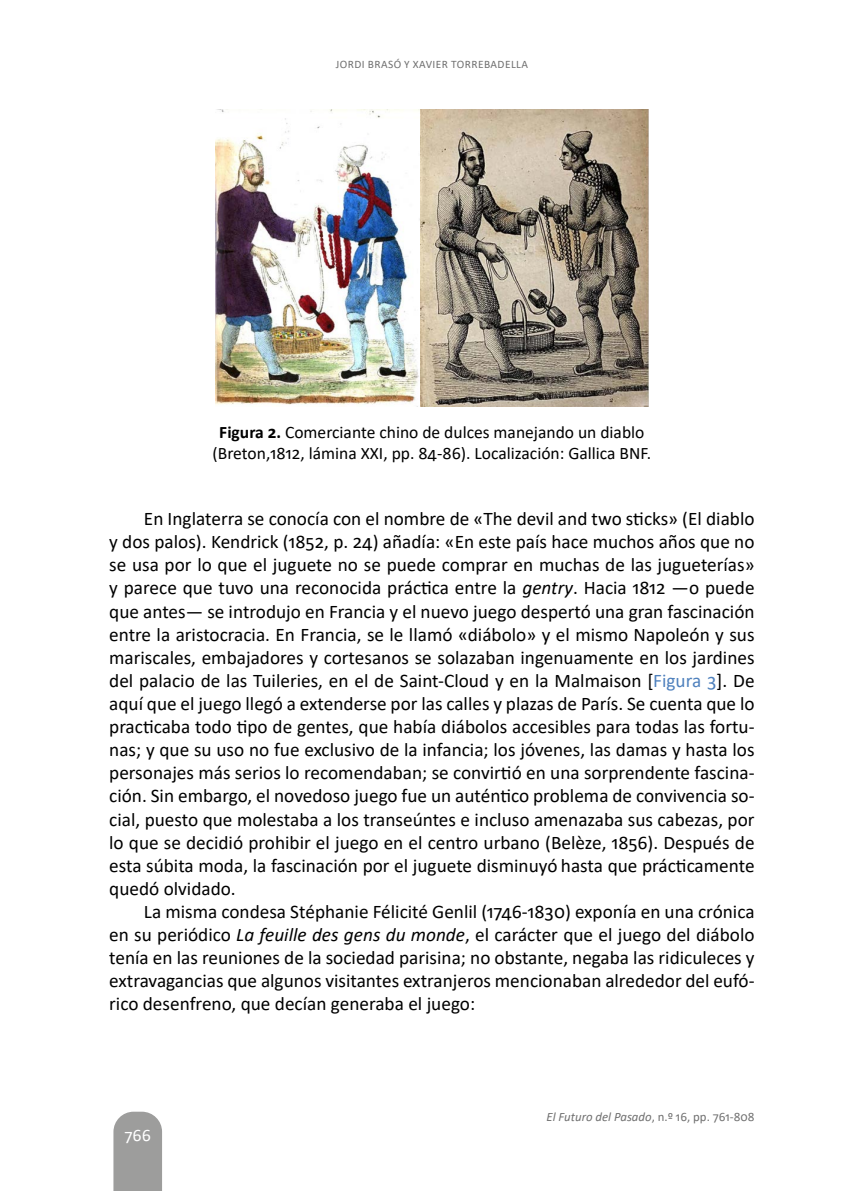
<style>
.page{position:relative;width:844px;height:1191px;background:#fff}
.page>*{position:absolute;margin:0;border:0;box-sizing:border-box;transform-origin:0 0}
.t1{font:19.25px/23.1px "Calibri";color:#000;text-align:justify}
.t2{font:17.5px/21px "Calibri";color:#000;text-align:center}
.t3{font:17.5px "Calibri";color:#fff}
.t4{font:italic 12.78px "Calibri";color:#707070}
.t5{font:11.38px "Calibri";letter-spacing:.04em;color:#707070}
.s1{font-weight:700}
.s2{font-style:italic}
.s3{color:#4f81bd}
.s4{font-style:normal}
</style>
<div class="page">
<svg style="left:113px;top:1111px;width:49px;height:80px;background:#a3a3a2"></svg>
<img style="left:216px;top:109px;width:432px;height:298px">
<p class="t5" style="left:335px;top:56px;width:194px">JORDI BRASÓ Y XAVIER TORREBADELLA</p>
<p class="t2" style="left:212px;top:421px;width:440px"><span class="s1">Figura 2.</span> Comerciante chino de dulces manejando un diablo (Breton,1812, lámina XXI, pp. 84-86). Localización: Gallica BNF.</p>
<p class="t1" style="left:109px;top:507px;width:646px;text-indent:35px">En Inglaterra se conocía con el nombre de «The devil and two sticks» (El diablo y dos palos). Kendrick (1852, p. 24) añadía: «En este país hace muchos años que no se usa por lo que el juguete no se puede comprar en muchas de las jugueterías» y parece que tuvo una reconocida práctica entre la <span class="s2">gentry</span>. Hacia 1812 —o puede que antes— se introdujo en Francia y el nuevo juego despertó una gran fascinación entre la aristocracia. En Francia, se le llamó «diábolo» y el mismo Napoleón y sus mariscales, embajadores y cortesanos se solazaban ingenuamente en los jardines del palacio de las Tuileries, en el de Saint-Cloud y en la Malmaison [<span class="s3">Figura 3</span>]. De aquí que el juego llegó a extenderse por las calles y plazas de París. Se cuenta que lo practicaba todo tipo de gentes, que había diábolos accesibles para todas las fortu&shy;nas; y que su uso no fue exclusivo de la infancia; los jóvenes, las damas y hasta los personajes más serios lo recomendaban; se convirtió en una sorprendente fascina&shy;ción. Sin embargo, el novedoso juego fue un auténtico problema de convivencia so&shy;cial, puesto que molestaba a los transeúntes e incluso amenazaba sus cabezas, por lo que se decidió prohibir el juego en el centro urbano (Belèze, 1856). Después de esta súbita moda, la fascinación por el juguete disminuyó hasta que prácticamente quedó olvidado.</p>
<p class="t1" style="left:109px;top:899px;width:646px;text-indent:35px">La misma condesa Stéphanie Félicité Genlil (1746-1830) exponía en una crónica en su periódico <span class="s2">La feuille des gens du monde</span>, el carácter que el juego del diábolo tenía en las reuniones de la sociedad parisina; no obstante, negaba las ridiculeces y extravagancias que algunos visitantes extranjeros mencionaban alrededor del eufó&shy;rico desenfreno, que decían generaba el juego:</p>
<p class="t3" style="left:124px;top:1123px;width:28px">766</p>
<p class="t4" style="left:546px;top:1107px;width:209px">El Futuro del Pasado<span class="s4">, n.º 16, pp. 761-808</span></p>
</div>
